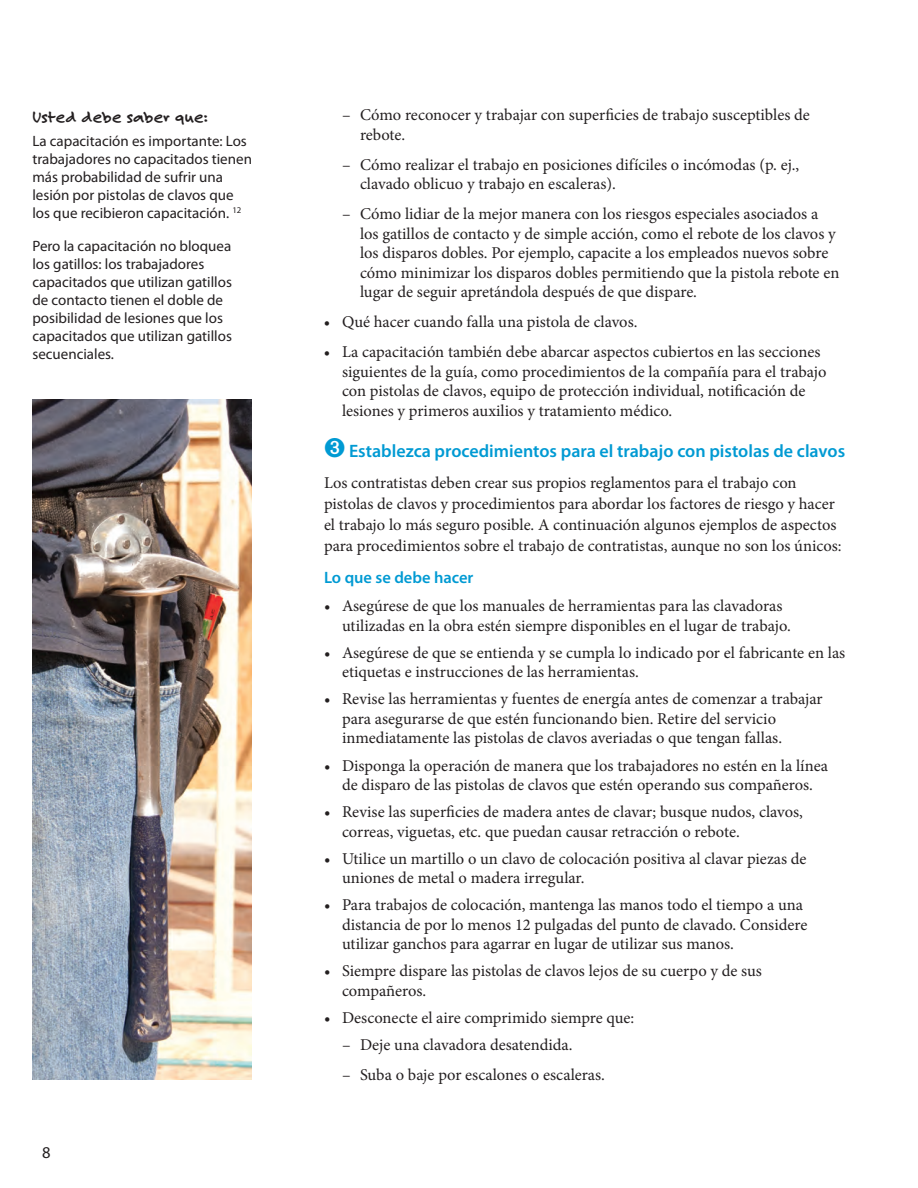
<style>
.page{position:relative;width:918px;height:1188px;background:#fff}
.page>*{position:absolute;margin:0;border:0;box-sizing:border-box;transform-origin:0 0}
.drop_cap{font:600 18px "Myriad Pro";color:#009ad3}
.t1{font:700 18px "Felt Tip Roman";color:#231f20}
.body{font:16.5px/19.5px "Minion Pro";color:#231f20}
.header_with_1_p_afte{font:600 16.5px "Myriad Pro";color:#009ad3}
.t2{font:16.5px "Myriad Pro";color:#231f20}
.t3{font:15px/18px "Myriad Pro";color:#231f20}
</style>
<div class="page">
<img style="left:32px;top:399px;width:220px;height:681px">
<p class="t1" style="left:32px;top:105px;width:177px">Usted debe saber que:</p>
<p class="t3" style="left:32px;top:132px;width:221px">La capacitación es importante: Los trabajadores no capacitados tienen más probabilidad de sufrir una lesión por pistolas de clavos que los que recibieron capacitación. <sup>12</sup></p>
<p class="t3" style="left:32px;top:237px;width:201px">Pero la capacitación no bloquea los gatillos: los trabajadores capacitados que utilizan gatillos de contacto tienen el doble de posibilidad de lesiones que los capacitados que utilizan gatillos secuenciales.</p>
<p class="t2" style="left:42px;top:1142px;width:10px">8</p>
<p class="body" style="left:360px;top:105px;width:451px;text-indent:-18px">– Cómo reconocer y trabajar con superficies de trabajo susceptibles de rebote.</p>
<p class="body" style="left:360px;top:155px;width:441px;text-indent:-18px">– Cómo realizar el trabajo en posiciones difíciles o incómodas (p. ej., clavado oblicuo y trabajo en escaleras).</p>
<p class="body" style="left:360px;top:204px;width:481px;text-indent:-18px">– Cómo lidiar de la mejor manera con los riesgos especiales asociados a los gatillos de contacto y de simple acción, como el rebote de los clavos y los disparos dobles. Por ejemplo, capacite a los empleados nuevos sobre cómo minimizar los disparos dobles permitiendo que la pistola rebote en lugar de seguir apretándola después de que dispare.</p>
<p class="body" style="left:324px;top:312px;width:315px">• Qué hacer cuando falla una pistola de clavos.</p>
<p class="body" style="left:342px;top:342px;width:486px;text-indent:-18px">• La capacitación también debe abarcar aspectos cubiertos en las secciones siguientes de la guía, como procedimientos de la compañía para el trabajo con pistolas de clavos, equipo de protección individual, notificación de lesiones y primeros auxilios y tratamiento médico.</p>
<p class="drop_cap" style="left:324px;top:439px;width:523px">➌ Establezca procedimientos para el trabajo con pistolas de clavos</p>
<p class="body" style="left:324px;top:472px;width:519px;line-height:21px">Los contratistas deben crear sus propios reglamentos para el trabajo con pistolas de clavos y procedimientos para abordar los factores de riesgo y hacer el trabajo lo más seguro posible. A continuación algunos ejemplos de aspectos para procedimientos sobre el trabajo de contratistas, aunque no son los únicos:</p>
<p class="header_with_1_p_afte" style="left:324px;top:567px;width:151px">Lo que se debe hacer</p>
<p class="body" style="left:342px;top:596px;width:450px;text-indent:-18px">• Asegúrese de que los manuales de herramientas para las clavadoras utilizadas en la obra estén siempre disponibles en el lugar de trabajo.</p>
<p class="body" style="left:342px;top:643px;width:505px;text-indent:-18px">• Asegúrese de que se entienda y se cumpla lo indicado por el fabricante en las etiquetas e instrucciones de las herramientas.</p>
<p class="body" style="left:342px;top:689px;width:482px;text-indent:-18px">• Revise las herramientas y fuentes de energía antes de comenzar a trabajar para asegurarse de que estén funcionando bien. Retire del servicio inmediatamente las pistolas de clavos averiadas o que tengan fallas.</p>
<p class="body" style="left:324px;top:756px;width:506px;text-align:center">• Disponga la operación de manera que los trabajadores no estén en la línea de disparo de las pistolas de clavos que estén operando sus compañeros.</p>
<p class="body" style="left:342px;top:802px;width:462px;text-indent:-18px">• Revise las superficies de madera antes de clavar; busque nudos, clavos, correas, viguetas, etc. que puedan causar retracción o rebote.</p>
<p class="body" style="left:342px;top:849px;width:466px;text-indent:-18px">• Utilice un martillo o un clavo de colocación positiva al clavar piezas de uniones de metal o madera irregular.</p>
<p class="body" style="left:342px;top:895px;width:467px;text-indent:-18px">• Para trabajos de colocación, mantenga las manos todo el tiempo a una distancia de por lo menos 12 pulgadas del punto de clavado. Considere utilizar ganchos para agarrar en lugar de utilizar sus manos.</p>
<p class="body" style="left:342px;top:961px;width:422px;text-indent:-18px">• Siempre dispare las pistolas de clavos lejos de su cuerpo y de sus compañeros.</p>
<p class="body" style="left:324px;top:1008px;width:312px">• Desconecte el aire comprimido siempre que:</p>
<p class="body" style="left:342px;top:1035px;width:232px">– Deje una clavadora desatendida.</p>
<p class="body" style="left:342px;top:1065px;width:264px">– Suba o baje por escalones o escaleras.</p>
</div>
